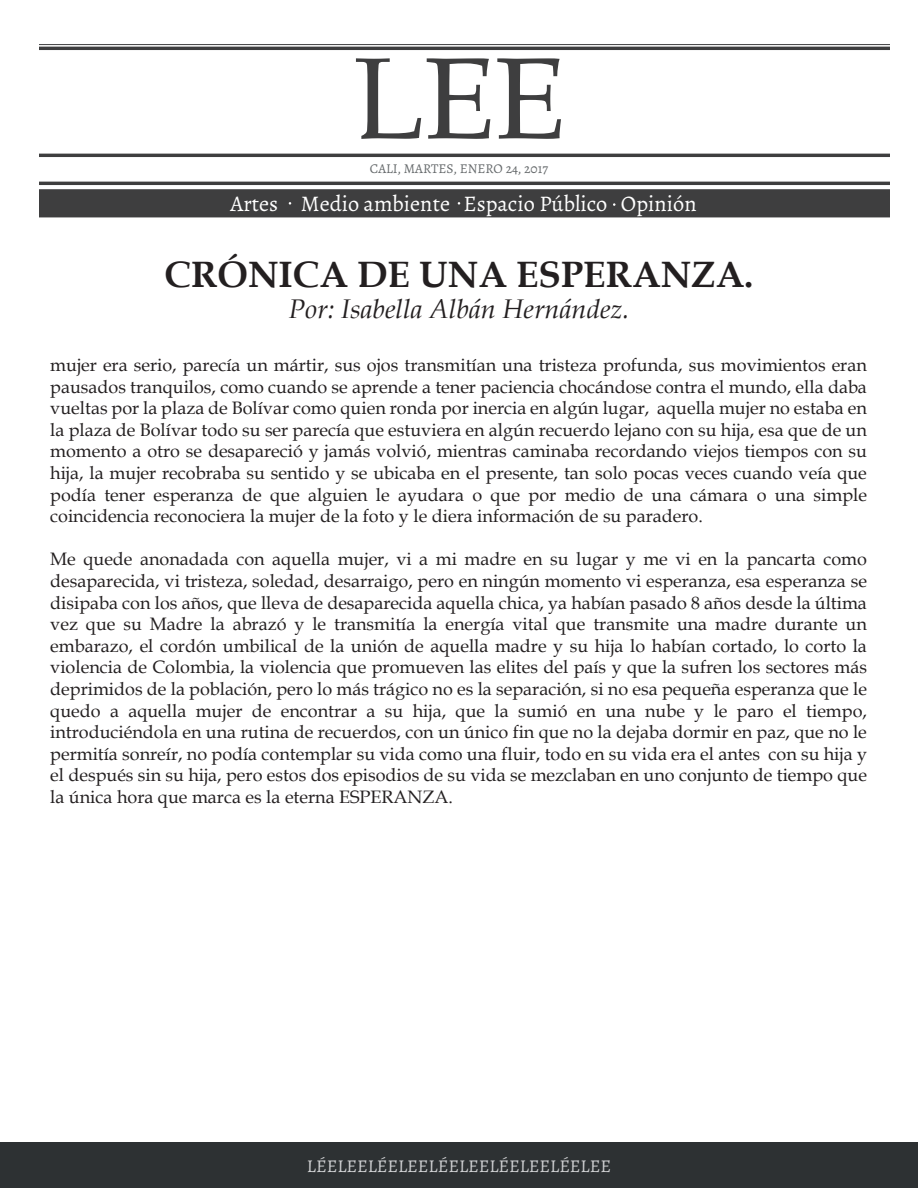
<style>
.page{position:relative;width:918px;height:1188px;background:#fff}
.page>*{position:absolute;margin:0;border:0;box-sizing:border-box;transform-origin:0 0}
.t1{font:115.65px "Book Antiqua";color:#3e3e3f}
.t2{font:700 36.75px "Book Antiqua";color:#231f20}
.t3{font:italic 27px "Book Antiqua";color:#231f20}
.t4{font:22.35px "Alegreya";color:#fff}
.t5{font:18px/21.6px "Book Antiqua";color:#231f20;text-align:justify}
.t6{font:18px "Alegreya";color:#d1d2d4}
.t7{font:13.5px "Alegreya";color:#65696b}
</style>
<div class="page">
<hr style="left:39px;top:47px;width:851px;height:3px;background:#3e3e3f">
<hr style="left:39px;top:44px;width:851px;height:1px;background:#3e3e3f">
<hr style="left:39px;top:154px;width:851px;height:3px;background:#3e3e3f">
<hr style="left:39px;top:182px;width:851px;height:3px;background:#3e3e3f">
<div style="left:39px;top:189px;width:851px;height:28px;background:#3e3e3f"></div>
<div style="left:0;top:1142px;width:918px;height:46px;background:#2d3133"></div>
<h1 class="t1" style="left:353px;top:18px;width:213px">LEE</h1>
<p class="t7" style="left:370px;top:160px;width:180px">CALI, MARTES, ENERO 24, 2017</p>
<p class="t4" style="left:231px;top:190px;width:468px">Artes Medio ambiente Espacio Público Opinión</p>
<h2 class="t2" style="left:165px;top:249px;width:590px">CRÓNICA DE UNA ESPERANZA.</h2>
<h3 class="t3" style="left:289px;top:289px;width:342px">Por: Isabella Albán Hernández.</h3>
<p class="t5" style="left:50px;top:354px;width:818px">mujer era serio, parecía un mártir, sus ojos transmitían una tristeza profunda, sus movimientos eran pausados tranquilos, como cuando se aprende a tener paciencia chocándose contra el mundo, ella daba vueltas por la plaza de Bolívar como quien ronda por inercia en algún lugar, aquella mujer no estaba en la plaza de Bolívar todo su ser parecía que estuviera en algún recuerdo lejano con su hija, esa que de un momento a otro se desapareció y jamás volvió, mientras caminaba recordando viejos tiempos con su hija, la mujer recobraba su sentido y se ubicaba en el presente, tan solo pocas veces cuando veía que podía tener esperanza de que alguien le ayudara o que por medio de una cámara o una simple coincidencia reconociera la mujer de la foto y le diera información de su paradero.</p>
<p class="t5" style="left:50px;top:548px;width:818px">Me quede anonadada con aquella mujer, vi a mi madre en su lugar y me vi en la pancarta como desaparecida, vi tristeza, soledad, desarraigo, pero en ningún momento vi esperanza, esa esperanza se disipaba con los años, que lleva de desaparecida aquella chica, ya habían pasado 8 años desde la última vez que su Madre la abrazó y le transmitía la energía vital que transmite una madre durante un embarazo, el cordón umbilical de la unión de aquella madre y su hija lo habían cortado, lo corto la violencia de Colombia, la violencia que promueven las elites del país y que la sufren los sectores más deprimidos de la población, pero lo más trágico no es la separación, si no esa pequeña esperanza que le quedo a aquella mujer de encontrar a su hija, que la sumió en una nube y le paro el tiempo, introduciéndola en una rutina de recuerdos, con un único fin que no la dejaba dormir en paz, que no le permitía sonreír, no podía contemplar su vida como una fluir, todo en su vida era el antes con su hija y el después sin su hija, pero estos dos episodios de su vida se mezclaban en uno conjunto de tiempo que la única hora que marca es la eterna ESPERANZA.</p>
<p class="t6" style="left:307px;top:1155px;width:306px">LÉELEELÉELEELÉELEELÉELEELÉELEE</p>
</div>
